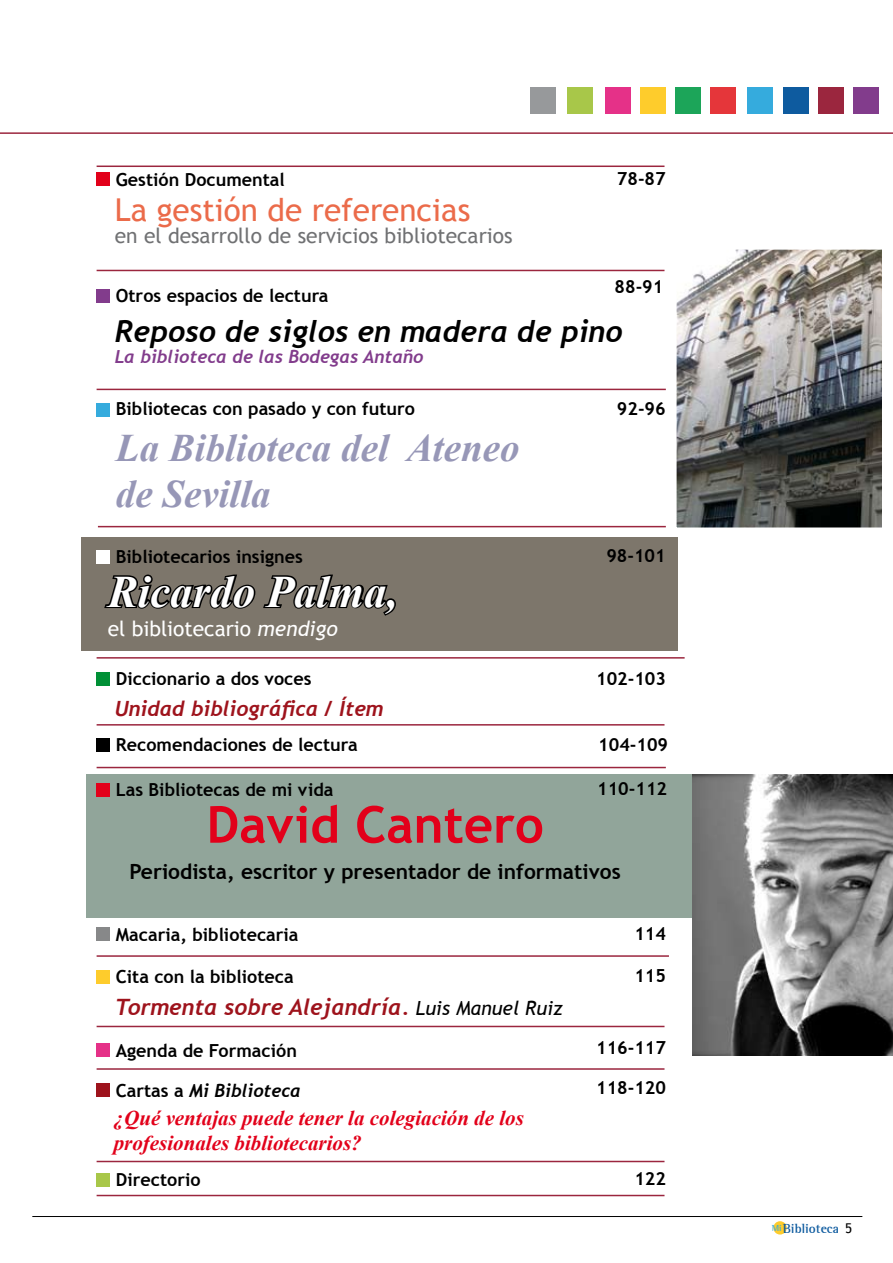
<style>
.page{position:relative;width:893px;height:1263px;background:#fff}
.page>*{position:absolute;margin:0;border:0;box-sizing:border-box;transform-origin:0 0}
.t1{font:700 51px "Trebuchet MS";color:#e2001a}
.t2{font:italic 700 45px "Times New Roman";color:#fff}
.t3{font:italic 700 39px/46.8px "Times New Roman";color:#9797b7}
.t4{font:31.5px "Trebuchet MS";color:#eb6b4a}
.t5{font:italic 700 30px "Trebuchet";color:#000}
.t6{font:italic 700 22.5px "Trebuchet";color:#9e131c}
.t7{font:italic 700 21px/25.2px "Times New Roman";color:#e2001a}
.t8{font:700 21px "Trebuchet MS";color:#000}
.t9{font:21px "Trebuchet MS";color:#707173}
.t10{font:italic 700 21px "Trebuchet";color:#9e131c}
.t11{font:21px "Trebuchet MS";color:#fff}
.t12{font:700 18px "Trebuchet MS";color:#000}
.t13{font:italic 700 18px "Trebuchet";color:#823c8c}
.t14{font:italic 700 18px "Trebuchet";color:#000}
.t15{font:700 13.5px "AT Rotis Semi Serif";color:#0e5b9f}
.s1{font-style:italic}
.s2{font-family:"Trebuchet MS";font-weight:400;font-size:19.5px;color:#000}
.s3{font-family:"Trebuchet MS";font-style:normal}
.s4{font-size:9px;color:#35abdd}
</style>
<div class="page">
<svg style="left:773px;top:1221px;width:14px;height:13px"></svg>
<hr style="left:0;top:132px;width:893px;height:2px;background:#9b263e">
<div style="left:605px;top:87px;width:25px;height:27px;background:#e53188"></div>
<div style="left:640px;top:87px;width:25px;height:27px;background:#fecc2c"></div>
<div style="left:676px;top:87px;width:25px;height:27px;background:#1ca559"></div>
<div style="left:711px;top:87px;width:25px;height:27px;background:#e5363a"></div>
<div style="left:747px;top:87px;width:26px;height:27px;background:#35abdd"></div>
<div style="left:783px;top:87px;width:26px;height:27px;background:#0e5b9f"></div>
<div style="left:819px;top:87px;width:25px;height:27px;background:#9b263e"></div>
<div style="left:854px;top:87px;width:25px;height:27px;background:#823c8c"></div>
<div style="left:568px;top:87px;width:25px;height:27px;background:#a8c749"></div>
<div style="left:530px;top:87px;width:26px;height:27px;background:#97999b"></div>
<hr style="left:32px;top:1216px;width:830px;height:1px;background:#000">
<div style="left:86px;top:774px;width:607px;height:144px;background:#91a59a"></div>
<div style="left:82px;top:537px;width:596px;height:114px;background:#7d766b"></div>
<div style="left:97px;top:172px;width:13px;height:13px;background:#e2001a"></div>
<div style="left:97px;top:289px;width:13px;height:13px;background:#823c8c"></div>
<div style="left:97px;top:403px;width:13px;height:14px;background:#35abdd"></div>
<hr style="left:97px;top:389px;width:569px;height:1px;background:#9b263e">
<hr style="left:98px;top:526px;width:568px;height:1px;background:#9b263e">
<div style="left:97px;top:550px;width:13px;height:14px;background:#fff"></div>
<svg style="left:104px;top:574px;width:292px;height:42px"></svg>
<hr style="left:97px;top:657px;width:588px;height:2px;background:#9b263e">
<div style="left:97px;top:672px;width:13px;height:14px;background:#009036"></div>
<hr style="left:97px;top:767px;width:569px;height:1px;background:#9b263e">
<div style="left:97px;top:783px;width:13px;height:13px;background:#e2001a"></div>
<hr style="left:97px;top:955px;width:572px;height:2px;background:#9b263e">
<hr style="left:97px;top:166px;width:567px;height:1px;background:#9b263e">
<hr style="left:97px;top:724px;width:567px;height:1px;background:#9b263e">
<div style="left:97px;top:738px;width:13px;height:14px;background:#000"></div>
<div style="left:97px;top:970px;width:13px;height:13px;background:#fecc2c"></div>
<hr style="left:97px;top:1195px;width:567px;height:1px;background:#9b263e">
<hr style="left:97px;top:1026px;width:567px;height:1px;background:#9b263e">
<div style="left:97px;top:1043px;width:13px;height:14px;background:#e53188"></div>
<hr style="left:97px;top:1068px;width:567px;height:2px;background:#9b263e">
<div style="left:97px;top:1083px;width:13px;height:14px;background:#9e131c"></div>
<hr style="left:97px;top:1161px;width:567px;height:1px;background:#9b263e">
<div style="left:97px;top:1173px;width:13px;height:13px;background:#a8c749"></div>
<hr style="left:97px;top:270px;width:567px;height:1px;background:#9b263e">
<div style="left:97px;top:927px;width:13px;height:14px;background:#878889"></div>
<img style="left:678px;top:251px;width:203px;height:275px">
<div style="left:674px;top:247px;width:211px;height:283px;border:3px solid #fff"></div>
<img style="left:693px;top:774px;width:200px;height:281px">
<p class="t12" style="left:116px;top:168px;width:170px">Gestión Documental</p>
<p class="t12" style="left:617px;top:167px;width:50px">78-87</p>
<h3 class="t4" style="left:115px;top:191px;width:357px">La gestión de referencias</h3>
<p class="t9" style="left:115px;top:223px;width:399px">en el desarrollo de servicios bibliotecarios</p>
<p class="t12" style="left:116px;top:284px;width:214px">Otros espacios de lectura</p>
<p class="t12" style="left:615px;top:275px;width:50px">88-91</p>
<h3 class="t5" style="left:115px;top:313px;width:509px">Reposo de siglos en madera de pino</h3>
<p class="t13" style="left:115px;top:346px;width:310px">La biblioteca de las Bodegas Antaño</p>
<p class="t12" style="left:116px;top:398px;width:301px">Bibliotecas con pasado y con futuro</p>
<p class="t12" style="left:617px;top:397px;width:50px">92-96</p>
<h3 class="t3" style="left:116px;top:423px;width:405px">La Biblioteca del Ateneo de Sevilla</h3>
<p class="t12" style="left:116px;top:546px;width:188px">Bibliotecarios insignes</p>
<p class="t12" style="left:606px;top:545px;width:61px">98-101</p>
<h2 class="t2" style="left:108px;top:560px;width:292px">Ricardo Palma,</h2>
<p class="t11" style="left:108px;top:616px;width:231px">el bibliotecario <span class="s1">mendigo</span></p>
<p class="t12" style="left:116px;top:668px;width:197px">Diccionario a dos voces</p>
<p class="t12" style="left:596px;top:667px;width:71px">102-103</p>
<p class="t10" style="left:115px;top:695px;width:270px">Unidad bibliográfica / Ítem</p>
<p class="t12" style="left:116px;top:734px;width:243px">Recomendaciones de lectura</p>
<p class="t12" style="left:598px;top:733px;width:71px">104-109</p>
<p class="t12" style="left:116px;top:778px;width:219px">Las Bibliotecas de mi vida</p>
<p class="t12" style="left:597px;top:777px;width:71px">110-112</p>
<h1 class="t1" style="left:207px;top:793px;width:339px">David Cantero</h1>
<p class="t8" style="left:130px;top:859px;width:493px">Periodista, escritor y presentador de informativos</p>
<p class="t12" style="left:116px;top:923px;width:184px">Macaria, bibliotecaria</p>
<p class="t12" style="left:634px;top:922px;width:33px">114</p>
<p class="t12" style="left:116px;top:965px;width:179px">Cita con la biblioteca</p>
<p class="t12" style="left:634px;top:965px;width:33px">115</p>
<p class="t6" style="left:115px;top:993px;width:449px">Tormenta sobre Alejandría. <span class="s2">Luis Manuel Ruiz</span></p>
<p class="t12" style="left:116px;top:1039px;width:183px">Agenda de Formación</p>
<p class="t12" style="left:596px;top:1036px;width:71px">116-117</p>
<p class="t14" style="left:116px;top:1079px;width:187px"><span class="s3">Cartas a</span> Mi Biblioteca</p>
<p class="t12" style="left:596px;top:1076px;width:71px">118-120</p>
<p class="t7" style="left:114px;top:1105px;width:412px">¿Qué ventajas puede tener la colegiación de los profesionales bibliotecarios?</p>
<p class="t12" style="left:116px;top:1168px;width:86px">Directorio</p>
<p class="t12" style="left:634px;top:1168px;width:33px">122</p>
<p class="t15" style="left:772px;top:1220px;width:69px"><span class="s4">Mi</span> Biblioteca</p>
</div>
